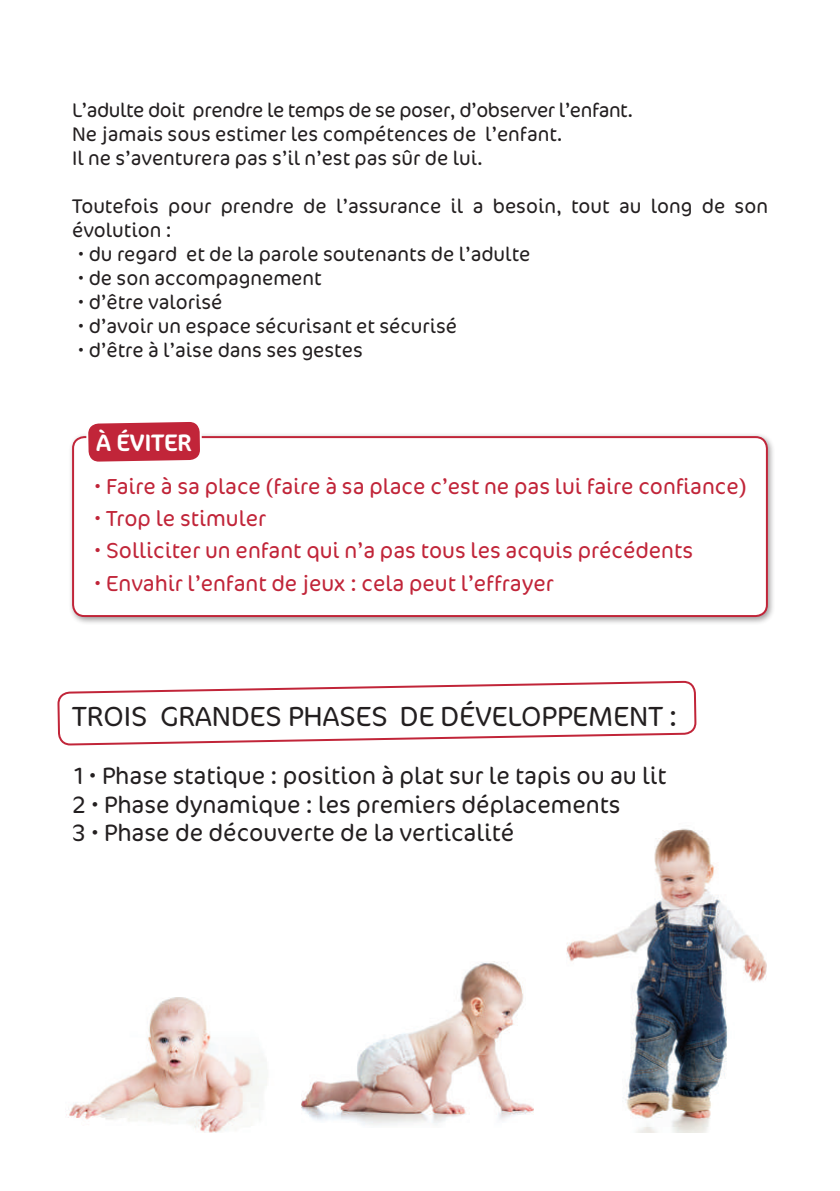
<style>
.page{position:relative;width:840px;height:1191px;background:#fff}
.page>*{position:absolute;margin:0;border:0;box-sizing:border-box;transform-origin:0 0}
.t1{font:300 28px "Cocon";color:#231f20}
.t2{font:300 24px/28.8px "Cocon";color:#231f20}
.t3{font:24px "Cocon";color:#fff}
.t4{font:300 22px "Cocon";color:#c12539}
.t5{font:300 20px/24px "Cocon";color:#231f20}
</style>
<div class="page">
<div style="left:68px;top:432px;width:707px;height:193px;background:#231f20;opacity:.45"></div>
<div style="left:73px;top:437px;width:693px;height:179px;background:#fff;border-radius:11px"></div>
<svg style="left:58px;top:463px;width:637px;height:281px"></svg>
<div style="left:94px;top:477px;width:654px;height:121px;background:#fff"></div>
<img style="left:566px;top:828px;width:201px;height:304px">
<img style="left:66px;top:997px;width:201px;height:135px">
<img style="left:301px;top:961px;width:233px;height:164px">
<svg style="left:87px;top:422px;width:116px;height:40px"></svg>
<p class="t5" style="left:72px;top:99px;width:562px">L’adulte doit prendre le temps de se poser, d’observer l’enfant.<br>Ne jamais sous estimer les compétences de l’enfant.<br>Il ne s’aventurera pas s’il n’est pas sûr de lui.</p>
<p class="t5" style="left:72px;top:195px;width:697px">Toutefois pour prendre de l’assurance il a besoin, tout au long de son évolution :</p>
<p class="t5" style="left:78px;top:243px;width:454px">• du regard et de la parole soutenants de l’adulte</p>
<p class="t5" style="left:78px;top:267px;width:245px">• de son accompagnement</p>
<p class="t5" style="left:78px;top:291px;width:146px">• d’être valorisé</p>
<p class="t5" style="left:78px;top:315px;width:380px">• d’avoir un espace sécurisant et sécurisé</p>
<p class="t5" style="left:78px;top:339px;width:286px">• d’être à l’aise dans ses gestes</p>
<p class="t3" style="left:96px;top:428px;width:97px">À ÉVITER</p>
<p class="t4" style="left:94px;top:474px;width:653px">• Faire à sa place (faire à sa place c’est ne pas lui faire confiance)</p>
<p class="t4" style="left:94px;top:506px;width:173px">• Trop le stimuler</p>
<p class="t4" style="left:94px;top:538px;width:600px">• Solliciter un enfant qui n’a pas tous les acquis précédents</p>
<p class="t4" style="left:94px;top:570px;width:461px">• Envahir l’enfant de jeux : cela peut l’effrayer</p>
<h1 class="t1" style="left:72px;top:700px;width:606px">TROIS GRANDES PHASES DE DÉVELOPPEMENT :</h1>
<p class="t2" style="left:72px;top:761px;width:595px">1 • Phase statique : position à plat sur le tapis ou au lit<br>2 • Phase dynamique : les premiers déplacements<br>3 • Phase de découverte de la verticalité</p>
</div>
